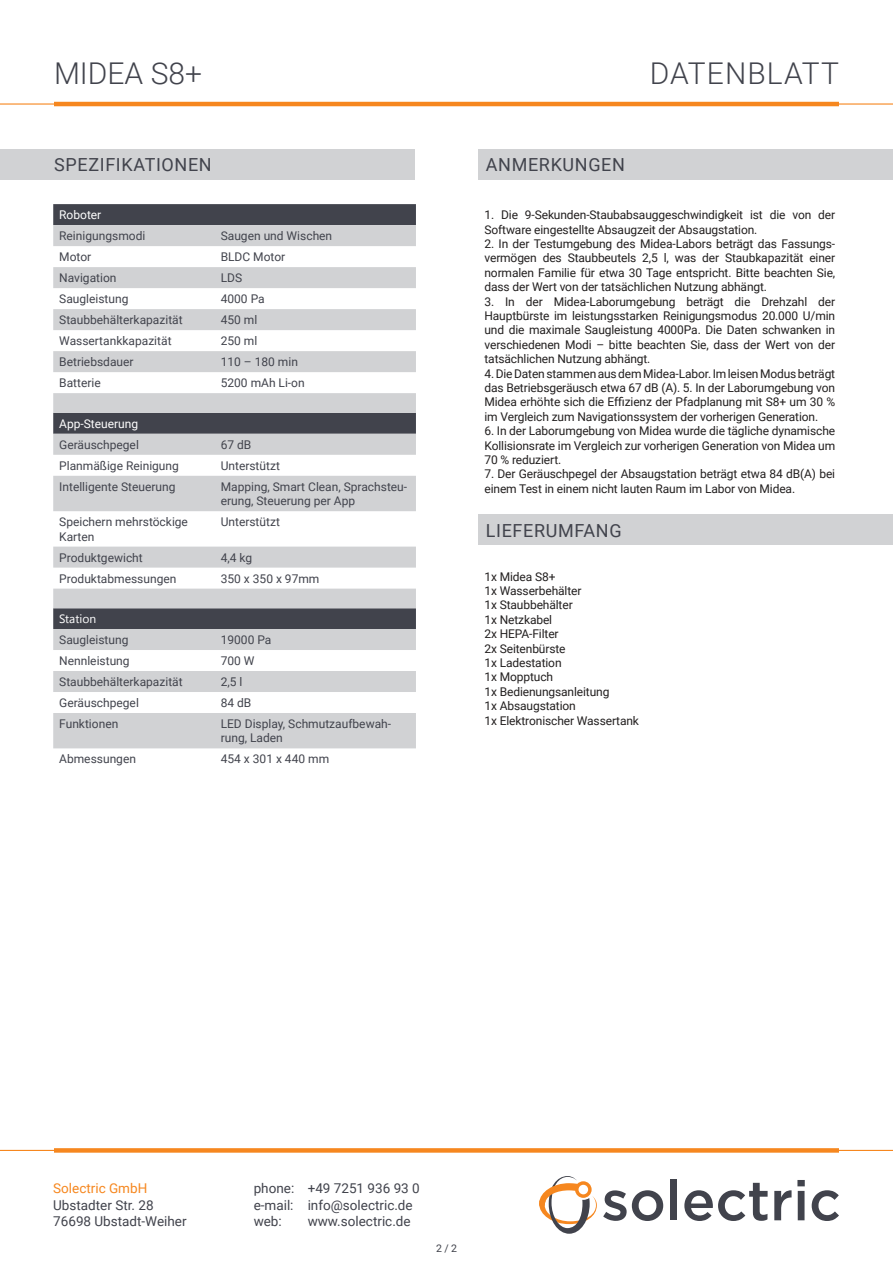
<style>
.page{position:relative;width:893px;height:1263px;background:#fff}
.page>*{position:absolute;margin:0;border:0;box-sizing:border-box;transform-origin:0 0}
.t1{font:300 30px "Roboto";letter-spacing:.035em;color:#41434c}
.t2{font:300 30px "Roboto";letter-spacing:.01em;color:#41434c}
.t3{font:18px "Roboto";letter-spacing:.035em;color:#41434c}
.t4{font:13.5px/16.5px "Roboto";color:#41434c}
.t5{font:13.5px "Roboto";color:#f6871f}
.t6{font:12px/14.4px "Roboto";letter-spacing:-.01em;color:#221f1f;text-align:justify}
.t7{font:12px/14.4px "Roboto";color:#41434c}
.t8{font:12px "Roboto";color:#fff}
.t9{font:12px "Segoe UI Symbol";color:#fff}
.t10{font:10.5px "Roboto";color:#41434c}
</style>
<div class="page">
<hr style="left:0;top:103px;width:893px;height:2px;background:#f6871f">
<hr style="left:54px;top:102px;width:785px;height:4px;background:#f6871f">
<div style="left:53px;top:204px;width:363px;height:21px;background:#41434c"></div>
<svg style="left:53px;top:225px;width:363px;height:523px;fill:#d1d2d4"></svg>
<div style="left:0;top:149px;width:415px;height:30px;background:#d1d2d4"></div>
<hr style="left:0;top:1150px;width:893px;height:1px;background:#f6871f">
<div style="left:54px;top:1148px;width:785px;height:5px;background:#f6871f"></div>
<svg style="left:603px;top:1190px;width:60px;height:31px"></svg>
<div style="left:670px;top:1179px;width:7px;height:41px;background:#41434c"></div>
<svg style="left:684px;top:1183px;width:84px;height:38px"></svg>
<svg style="left:774px;top:1190px;width:17px;height:30px"></svg>
<svg style="left:797px;top:1180px;width:8px;height:40px"></svg>
<svg style="left:812px;top:1190px;width:27px;height:31px"></svg>
<svg style="left:539px;top:1176px;width:58px;height:58px"></svg>
<div style="left:478px;top:149px;width:415px;height:30px;background:#d1d2d4"></div>
<div style="left:478px;top:515px;width:415px;height:30px;background:#d1d2d4"></div>
<svg style="left:60px;top:614px;width:22px;height:9px"></svg>
<h1 class="t2" style="left:54px;top:57px;width:149px">MIDEA S8+</h1>
<h1 class="t1" style="left:650px;top:57px;width:191px">DATENBLATT</h1>
<h2 class="t3" style="left:54px;top:156px;width:159px">SPEZIFIKATIONEN</h2>
<p class="t8" style="left:59px;top:209px;width:44px">Roboter</p>
<p class="t7" style="left:59px;top:229px;width:88px">Reinigungsmodi</p>
<p class="t7" style="left:221px;top:229px;width:113px">Saugen und Wischen</p>
<p class="t7" style="left:59px;top:250px;width:34px">Motor</p>
<p class="t7" style="left:221px;top:250px;width:66px">BLDC Motor</p>
<p class="t7" style="left:59px;top:271px;width:59px">Navigation</p>
<p class="t7" style="left:221px;top:271px;width:23px">LDS</p>
<p class="t7" style="left:59px;top:292px;width:71px">Saugleistung</p>
<p class="t7" style="left:221px;top:292px;width:45px">4000 Pa</p>
<p class="t7" style="left:59px;top:313px;width:125px">Staubbehälterkapazität</p>
<p class="t7" style="left:221px;top:313px;width:38px">450 ml</p>
<p class="t7" style="left:59px;top:334px;width:114px">Wassertankkapazität</p>
<p class="t7" style="left:221px;top:334px;width:38px">250 ml</p>
<p class="t7" style="left:59px;top:355px;width:76px">Betriebsdauer</p>
<p class="t7" style="left:221px;top:355px;width:79px">110 – 180 min</p>
<p class="t7" style="left:59px;top:376px;width:43px">Batterie</p>
<p class="t7" style="left:221px;top:376px;width:86px">5200 mAh Li-on</p>
<p class="t8" style="left:59px;top:418px;width:80px">App-Steuerung</p>
<p class="t7" style="left:59px;top:438px;width:81px">Geräuschpegel</p>
<p class="t7" style="left:221px;top:438px;width:32px">67 dB</p>
<p class="t7" style="left:59px;top:459px;width:121px">Planmäßige Reinigung</p>
<p class="t7" style="left:221px;top:459px;width:61px">Unterstützt</p>
<p class="t7" style="left:59px;top:480px;width:118px">Intelligente Steuerung</p>
<p class="t7" style="left:221px;top:480px;width:188px">Mapping, Smart Clean, Sprachsteu&shy;erung, Steuerung per App</p>
<p class="t7" style="left:59px;top:516px;width:130px">Speichern mehrstöckige<br>Karten</p>
<p class="t7" style="left:221px;top:516px;width:61px">Unterstützt</p>
<p class="t7" style="left:59px;top:551px;width:85px">Produktgewicht</p>
<p class="t7" style="left:221px;top:551px;width:33px">4,4 kg</p>
<p class="t7" style="left:59px;top:572px;width:119px">Produktabmessungen</p>
<p class="t7" style="left:221px;top:572px;width:100px">350 x 350 x 97mm</p>
<p class="t9" style="left:65px;top:611px;width:32px">▼ ▼□■</p>
<p class="t7" style="left:59px;top:633px;width:71px">Saugleistung</p>
<p class="t7" style="left:221px;top:633px;width:52px">19000 Pa</p>
<p class="t7" style="left:59px;top:654px;width:72px">Nennleistung</p>
<p class="t7" style="left:221px;top:654px;width:35px">700 W</p>
<p class="t7" style="left:59px;top:675px;width:125px">Staubbehälterkapazität</p>
<p class="t7" style="left:221px;top:675px;width:23px">2,5 l</p>
<p class="t7" style="left:59px;top:696px;width:81px">Geräuschpegel</p>
<p class="t7" style="left:221px;top:696px;width:32px">84 dB</p>
<p class="t7" style="left:59px;top:717px;width:61px">Funktionen</p>
<p class="t7" style="left:221px;top:717px;width:172px">LED Display, Schmutzaufbewah&shy;rung, Laden</p>
<p class="t7" style="left:59px;top:752px;width:78px">Abmessungen</p>
<p class="t7" style="left:221px;top:753px;width:110px">454 x 301 x 440 mm</p>
<h2 class="t3" style="left:486px;top:157px;width:141px">ANMERKUNGEN</h2>
<p class="t6" style="left:484px;top:208px;width:352px">1. Die 9-Sekunden-Staubabsauggeschwindigkeit ist die von der<br>Software eingestellte Absaugzeit der Absaugstation.</p>
<p class="t6" style="left:484px;top:237px;width:352px">2. In der Testumgebung des Midea-Labors beträgt das Fassungs&shy;vermögen des Staubbeutels 2,5 l, was der Staubkapazität einer normalen Familie für etwa 30 Tage entspricht. Bitte beachten Sie, dass der Wert von der tatsächlichen Nutzung abhängt.</p>
<p class="t6" style="left:484px;top:295px;width:352px">3. In der Midea-Laborumgebung beträgt die Drehzahl der Hauptbürste im leistungsstarken Reinigungsmodus 20.000 U/min und die maximale Saugleistung 4000Pa. Die Daten schwanken in verschiedenen Modi – bitte beachten Sie, dass der Wert von der tatsächlichen Nutzung abhängt.</p>
<p class="t6" style="left:484px;top:367px;width:352px">4. Die Daten stammen aus dem Midea-Labor. Im leisen Modus beträgt das Betriebsgeräusch etwa 67 dB (A). 5. In der Laborumgebung von Midea erhöhte sich die Effizienz der Pfadplanung mit S8+ um 30 % im Vergleich zum Navigationssystem der vorherigen Generation.</p>
<p class="t6" style="left:484px;top:424px;width:352px">6. In der Laborumgebung von Midea wurde die tägliche dynamische Kollisionsrate im Vergleich zur vorherigen Generation von Midea um 70 % reduziert.</p>
<p class="t6" style="left:484px;top:468px;width:352px">7. Der Geräuschpegel der Absaugstation beträgt etwa 84 dB(A) bei einem Test in einem nicht lauten Raum im Labor von Midea.</p>
<h2 class="t3" style="left:486px;top:522px;width:137px">LIEFERUMFANG</h2>
<p class="t6" style="left:484px;top:570px;width:156px;text-align:left">1x Midea S8+<br>1x Wasserbehälter<br>1x Staubbehälter<br>1x Netzkabel<br>2x HEPA-Filter<br>2x Seitenbürste<br>1x Ladestation<br>1x Mopptuch<br>1x Bedienungsanleitung<br>1x Absaugstation<br>1x Elektronischer Wassertank</p>
<p class="t5" style="left:53px;top:1182px;width:96px">Solectric GmbH</p>
<p class="t4" style="left:53px;top:1198px;width:135px">Ubstadter Str. 28<br>76698 Ubstadt-Weiher</p>
<p class="t4" style="left:254px;top:1181px;width:168px">phone: +49 7251 936 93 0 e-mail: info@solectric.de web:</p>
<p class="t4" style="left:308px;top:1214px;width:104px">www.solectric.de</p>
<p class="t10" style="left:436px;top:1244px;width:22px">2 / 2</p>
</div>
